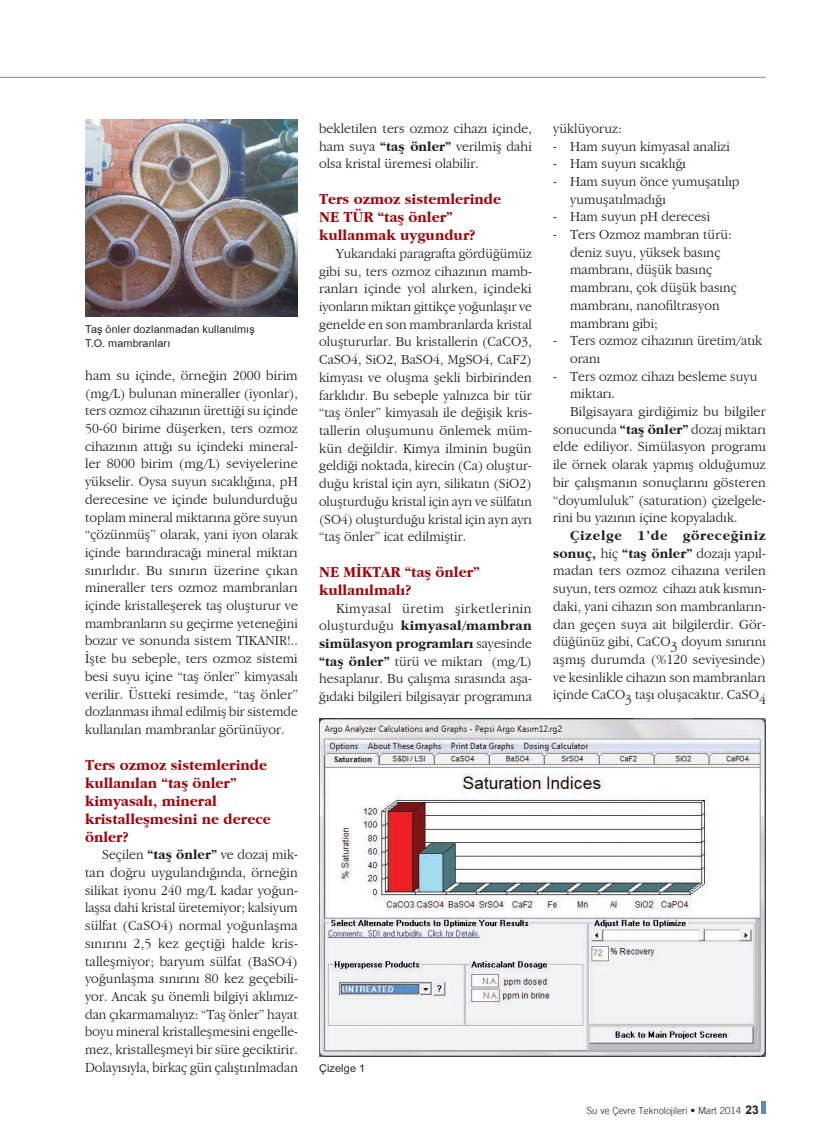
<style>
.page{position:relative;width:828px;height:1147px;background:#fff}
.page>*{position:absolute;margin:0;border:0;box-sizing:border-box;transform-origin:0 0}
.t1{font:700 condensed 15.75px/18px "Garamond";color:#9d070d;scale:1.18 1}
.t2{font:300 condensed 14.4px/17.7px "Garamond";letter-spacing:.005em;color:#231f20;text-align:justify;scale:1.18 1}
.t3{font:300 condensed 14.4px/17.7px "Garamond";letter-spacing:.005em;color:#231f20;text-align:justify;scale:1.19 1}
.t4{font:300 condensed 14.4px/17.7px "Garamond";letter-spacing:.005em;color:#231f20;text-align:justify;scale:1.16 1}
.t5{font:300 condensed 14.4px/17.7px "Garamond";letter-spacing:.005em;color:#231f20;text-align:justify;scale:1.2 1}
.t6{font:10.8px/14.2px "Arial TR";letter-spacing:.015em;color:#231f20}
.t7{font:300 9.75px "Trade Gothic TR";color:#231f20}
.s1{font-weight:700}
.s2{font-family:"Arial";font-weight:700;font-size:12px}
</style>
<div class="page">
<hr style="left:761px;top:1101px;width:4px;height:13px;background:#5d88c6">
<hr style="left:0;top:77px;width:765px;height:1px;background:#808285">
<img style="left:85px;top:119px;width:213px;height:198px">
<img style="left:319px;top:719px;width:446px;height:337px">
<p class="t6" style="left:85px;top:322px;width:171px">Taş önler dozlanmadan kullanılmış<br>T.O. mambranları</p>
<p class="t3" style="left:85px;top:366px;width:180px">ham su içinde, örneğin 2000 birim (mg/L) bulunan mineraller (iyonlar), ters ozmoz cihazının ürettiği su içinde 50-60 birime düşerken, ters ozmoz cihazının attığı su içindeki mineral&shy;ler 8000 birim (mg/L) seviyelerine yükselir. Oysa suyun sıcaklığına, pH derecesine ve içinde bulundurduğu toplam mineral miktarına göre suyun “çözünmüş” olarak, yani iyon olarak içinde barındıracağı mineral miktarı sınırlıdır. Bu sınırın üzerine çıkan mineraller ters ozmoz mambranları içinde kristalleşerek taş oluşturur ve mambranların su geçirme yeteneğini bozar ve sonunda sistem TIKANIR!..<br>İşte bu sebeple, ters ozmoz sistemi besi suyu içine “taş önler” kimyasalı verilir. Üstteki resimde, “taş önler” dozlanması ihmal edilmiş bir sistemde kullanılan mambranlar görünüyor.</p>
<p class="t1" style="left:85px;top:755px;width:159px">Ters ozmoz sistemlerinde kullanılan “taş önler” kimyasalı, mineral kristalleşmesini ne derece önler?</p>
<p class="t2" style="left:85px;top:846px;width:182px;text-indent:17px">Seçilen <span class="s1">“taş önler”</span> ve dozaj mik&shy;tarı doğru uygulandığında, örneğin silikat iyonu 240 mg/L kadar yoğun&shy;laşsa dahi kristal üretemiyor; kalsiyum sülfat (CaSO4) normal yoğunlaşma sınırını 2,5 kez geçtiği halde kris&shy;talleşmiyor; baryum sülfat (BaSO4) yoğunlaşma sınırını 80 kez geçebili&shy;yor. Ancak şu önemli bilgiyi aklımız&shy;dan çıkarmamalıyız: “Taş önler” hayat boyu mineral kristalleşmesini engelle&shy;mez, kristalleşmeyi bir süre geciktirir.<br>Dolayısıyla, birkaç gün çalıştırılmadan</p>
<p class="t2" style="left:319px;top:119px;width:182px">bekletilen ters ozmoz cihazı içinde, ham suya <span class="s1">“taş önler”</span> verilmiş dahi olsa kristal üremesi olabilir.</p>
<p class="t1" style="left:319px;top:190px;width:156px">Ters ozmoz sistemlerinde<br>NE TÜR “taş önler” kullanmak uygundur?</p>
<p class="t4" style="left:319px;top:244px;width:185px;text-indent:17px">Yukarıdaki paragrafta gördüğümüz gibi su, ters ozmoz cihazının mamb&shy;ranları içinde yol alırken, içindeki iyonların miktarı gittikçe yoğunlaşır ve genelde en son mambranlarda kristal oluştururlar. Bu kristallerin (CaCO3, CaSO4, SiO2, BaSO4, MgSO4, CaF2) kimyası ve oluşma şekli birbirinden farklıdır. Bu sebeple yalnızca bir tür “taş önler” kimyasalı ile değişik kris&shy;tallerin oluşumunu önlemek müm&shy;kün değildir. Kimya ilminin bugün geldiği noktada, kirecin (Ca) oluştur&shy;duğu kristal için ayrı, silikatın (SiO2) oluşturduğu kristal için ayrı ve sülfatın (SO4) oluşturduğu kristal için ayrı ayrı “taş önler” icat edilmiştir.</p>
<p class="t1" style="left:319px;top:563px;width:138px">NE MİKTAR “taş önler” kullanılmalı?</p>
<p class="t5" style="left:319px;top:599px;width:179px;text-indent:17px">Kimyasal üretim şirketlerinin oluşturduğu <span class="s1">kimyasal/mambran simülasyon programları</span> sayesinde <span class="s1">“taş önler”</span> türü ve miktarı (mg/L) hesaplanır. Bu çalışma sırasında aşa&shy;ğıdaki bilgileri bilgisayar programına</p>
<p class="t2" style="left:553px;top:119px;width:60px">yüklüyoruz:</p>
<p class="t2" style="left:553px;top:137px;width:151px">- Ham suyun kimyasal analizi</p>
<p class="t2" style="left:553px;top:155px;width:114px">- Ham suyun sıcaklığı</p>
<p class="t2" style="left:570px;top:172px;width:145px;text-indent:-17px">- Ham suyun önce yumuşatılıp yumuşatılmadığı</p>
<p class="t2" style="left:553px;top:208px;width:135px">- Ham suyun pH derecesi</p>
<p class="t2" style="left:570px;top:226px;width:143px;text-align:left;text-indent:-17px">- Ters Ozmoz mambran türü: deniz suyu, yüksek basınç mambranı, düşük basınç mambranı, çok düşük basınç mambranı, nanofiltrasyon mambranı gibi;</p>
<p class="t2" style="left:570px;top:332px;width:164px;text-indent:-17px">- Ters ozmoz cihazının üretim/atık oranı</p>
<p class="t2" style="left:553px;top:367px;width:175px">- Ters ozmoz cihazı besleme suyu</p>
<p class="t2" style="left:570px;top:385px;width:39px">miktarı.</p>
<p class="t5" style="left:570px;top:403px;width:164px">Bilgisayara girdiğimiz bu bilgiler</p>
<p class="t2" style="left:553px;top:420px;width:182px">sonucunda <span class="s1">“taş önler”</span> dozaj miktarı</p>
<p class="t3" style="left:553px;top:438px;width:180px">elde ediliyor. Simülasyon programı</p>
<p class="t2" style="left:553px;top:456px;width:182px">ile örnek olarak yapmış olduğumuz</p>
<p class="t3" style="left:553px;top:473px;width:180px">bir çalışmanın sonuçlarını gösteren</p>
<p class="t2" style="left:553px;top:491px;width:182px">“doyumluluk” (saturation) çizelgele-</p>
<p class="t2" style="left:553px;top:509px;width:158px">rini bu yazının içine kopyaladık.</p>
<p class="t2" style="left:553px;top:526px;width:182px;text-indent:17px"><span class="s1">Çizelge 1’de göreceğiniz sonuç,</span> hiç <span class="s1">“taş önler”</span> dozajı yapıl&shy;madan ters ozmoz cihazına verilen suyun, ters ozmoz cihazı atık kısmın&shy;daki, yani cihazın son mambranların&shy;dan geçen suya ait bilgilerdir. Gör&shy;düğünüz gibi, CaCO3 doyum sınırını aşmış durumda (%120 seviyesinde) ve kesinlikle cihazın son mambranları içinde CaCO3 taşı oluşacaktır. CaSO4</p>
<p class="t6" style="left:319px;top:1061px;width:47px">Çizelge 1</p>
<p class="t7" style="left:587px;top:1105px;width:173px">Su ve Çevre Teknolojileri • Mart 2014 <span class="s2">23</span></p>
</div>
